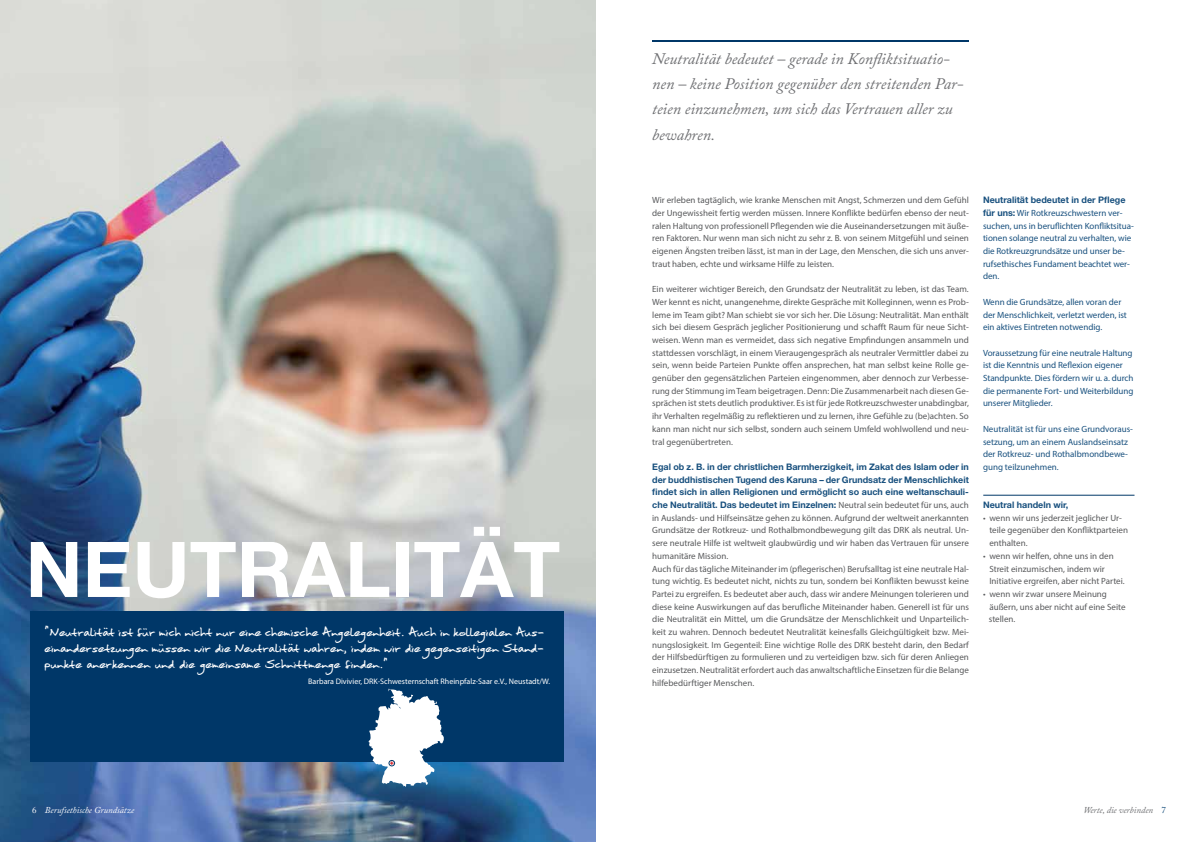
<style>
.page{position:relative;width:1191px;height:842px;background:#fff}
.page>*{position:absolute;margin:0;border:0;box-sizing:border-box;transform-origin:0 0}
.t1{font:700 77px "Helvetica Neue";color:#fff}
.t2{font:italic 16px/25.4px "Adobe Caslon Pro";color:#6d6e71}
.t3{font:13px/16px "Moan Hand";color:#fff;text-align:justify}
.t4{font:9px/12.7px "Myriad Pro";color:#58595b}
.t5{font:9px/12.7px "Myriad Pro";letter-spacing:-.005em;color:#18507e}
.t6{font:700 9px/12.7px "Helvetica Neue";color:#18507e;text-align:justify}
.t7{font:italic 9px "Adobe Caslon Pro";color:#fff}
.t8{font:italic 9px "Adobe Caslon Pro";color:#6d6e71}
.t9{font:8px "Myriad Pro";color:#fff}
.s1{font-style:normal}
.s2{font-family:"Myriad Pro";font-weight:400;color:#58595b}
.s3{font-family:"Helvetica Neue";font-weight:700}
.s4{font-style:normal;color:#18507e}
</style>
<div class="page">
<hr style="left:652px;top:40px;width:317px;height:2px;background:#003768">
<hr style="left:983px;top:495px;width:151px;height:1px;background:#003768">
<img style="left:0;top:0;width:596px;height:842px">
<div style="left:30px;top:611px;width:534px;height:150px;background:#003768"></div>
<svg style="left:369px;top:688px;width:75px;height:99px"></svg>
<h1 class="t1" style="left:26px;top:522px;width:536px">NEUTRALITÄT</h1>
<p class="t3" style="left:45px;top:623px;width:501px">„Neutralität ist für mich nicht nur eine chemische Angelegenheit. Auch in kollegialen Aus&shy;einandersetzungen müssen wir die Neutralität wahren, indem wir die gegenseitigen Stand&shy;punkte anerkennen und die gemeinsame Schnittmenge finden.“</p>
<p class="t9" style="left:308px;top:676px;width:243px">Barbara Divivier, DRK-Schwesternschaft Rheinpfalz-Saar e.V., Neustadt/W.</p>
<p class="t7" style="left:32px;top:804px;width:104px"><span class="s1">6</span> Berufsethische Grundsätze</p>
<h2 class="t2" style="left:652px;top:45px;width:313px">Neutralität bedeutet – gerade in Konfliktsituatio&shy;nen – keine Position gegenüber den streitenden Par&shy;teien einzunehmen, um sich das Vertrauen aller zu bewahren.</h2>
<p class="t4" style="left:652px;top:194px;width:318px;text-align:justify">Wir erleben tagtäglich, wie kranke Menschen mit Angst, Schmerzen und dem Gefühl der Ungewissheit fertig werden müssen. Innere Konflikte bedürfen ebenso der neut&shy;ralen Haltung von professionell Pflegenden wie die Auseinandersetzungen mit äuße&shy;ren Faktoren. Nur wenn man sich nicht zu sehr z. B. von seinem Mitgefühl und seinen eigenen Ängsten treiben lässt, ist man in der Lage, den Menschen, die sich uns anver&shy;traut haben, echte und wirksame Hilfe zu leisten.</p>
<p class="t4" style="left:652px;top:283px;width:318px;text-align:justify">Ein weiterer wichtiger Bereich, den Grundsatz der Neutralität zu leben, ist das Team.<br>Wer kennt es nicht, unangenehme, direkte Gespräche mit Kolleginnen, wenn es Prob&shy;leme im Team gibt? Man schiebt sie vor sich her. Die Lösung: Neutralität. Man enthält sich bei diesem Gespräch jeglicher Positionierung und schafft Raum für neue Sicht&shy;weisen. Wenn man es vermeidet, dass sich negative Empfindungen ansammeln und stattdessen vorschlägt, in einem Vieraugengespräch als neutraler Vermittler dabei zu sein, wenn beide Parteien Punkte offen ansprechen, hat man selbst keine Rolle ge&shy;genüber den gegensätzlichen Parteien eingenommen, aber dennoch zur Verbesse&shy;rung der Stimmung im Team beigetragen. Denn: Die Zusammenarbeit nach diesen Ge&shy;sprächen ist stets deutlich produktiver. Es ist für jede Rotkreuzschwester unabdingbar, ihr Verhalten regelmäßig zu reflektieren und zu lernen, ihre Gefühle zu (be)achten. So kann man nicht nur sich selbst, sondern auch seinem Umfeld wohlwollend und neu&shy;tral gegenübertreten.</p>
<p class="t6" style="left:652px;top:460px;width:318px">Egal ob z. B. in der christlichen Barmherzigkeit, im Zakat des Islam oder in der buddhistischen Tugend des Karuna – der Grundsatz der Menschlichkeit findet sich in allen Religionen und ermöglicht so auch eine weltanschauli&shy;che Neutralität. Das bedeutet im Einzelnen: <span class="s2">Neutral sein bedeutet für uns, auch</span></p>
<p class="t4" style="left:652px;top:511px;width:318px">in Auslands- und Hilfseinsätze gehen zu können. Aufgrund der weltweit anerkannten Grundsätze der Rotkreuz- und Rothalbmondbewegung gilt das DRK als neutral. Un&shy;sere neutrale Hilfe ist weltweit glaubwürdig und wir haben das Vertrauen für unsere humanitäre Mission.<br>Auch für das tägliche Miteinander im (pflegerischen) Berufsalltag ist eine neutrale Hal&shy;tung wichtig. Es bedeutet nicht, nichts zu tun, sondern bei Konflikten bewusst keine Partei zu ergreifen. Es bedeutet aber auch, dass wir andere Meinungen tolerieren und diese keine Auswirkungen auf das berufliche Miteinander haben. Generell ist für uns die Neutralität ein Mittel, um die Grundsätze der Menschlichkeit und Unparteilich&shy;keit zu wahren. Dennoch bedeutet Neutralität keinesfalls Gleichgültigkeit bzw. Mei&shy;nungslosigkeit. Im Gegenteil: Eine wichtige Rolle des DRK besteht darin, den Bedarf der Hilfsbedürftigen zu formulieren und zu verteidigen bzw. sich für deren Anliegen einzusetzen. Neutralität erfordert auch das anwaltschaftliche Einsetzen für die Belange hilfebedürftiger Menschen.</p>
<p class="t6" style="left:983px;top:193px;width:144px">Neutralität bedeutet in der Pflege</p>
<p class="t5" style="left:983px;top:206px;width:152px"><span class="s3">für uns:</span> Wir Rotkreuzschwestern ver&shy;suchen, uns in beruflichten Konfliktsitua&shy;tionen solange neutral zu verhalten, wie die Rotkreuzgrundsätze und unser be&shy;rufsethisches Fundament beachtet wer&shy;den.</p>
<p class="t5" style="left:983px;top:295px;width:145px">Wenn die Grundsätze, allen voran der der Menschlichkeit, verletzt werden, ist ein aktives Eintreten notwendig.</p>
<p class="t5" style="left:983px;top:346px;width:152px">Voraussetzung für eine neutrale Haltung ist die Kenntnis und Reflexion eigener Standpunkte. Dies fördern wir u. a. durch die permanente Fort- und Weiterbildung unserer Mitglieder.</p>
<p class="t5" style="left:983px;top:422px;width:151px">Neutralität ist für uns eine Grundvoraus&shy;setzung, um an einem Auslandseinsatz der Rotkreuz- und Rothalbmondbewe&shy;gung teilzunehmen.</p>
<p class="t6" style="left:983px;top:498px;width:87px">Neutral handeln wir,</p>
<p class="t4" style="left:989px;top:511px;width:140px;text-indent:-6px">• wenn wir uns jederzeit jeglicher Ur&shy;teile gegenüber den Konfliktparteien enthalten.</p>
<p class="t4" style="left:989px;top:549px;width:137px;text-indent:-6px">• wenn wir helfen, ohne uns in den<br>Streit einzumischen, indem wir<br>Initiative ergreifen, aber nicht Partei.</p>
<p class="t4" style="left:988px;top:587px;width:138px;text-indent:-6px">• wenn wir zwar unsere Meinung äußern, uns aber nicht auf eine Seite stellen.</p>
<p class="t8" style="left:1083px;top:804px;width:84px">Werte, die verbinden <span class="s4">7</span></p>
</div>
